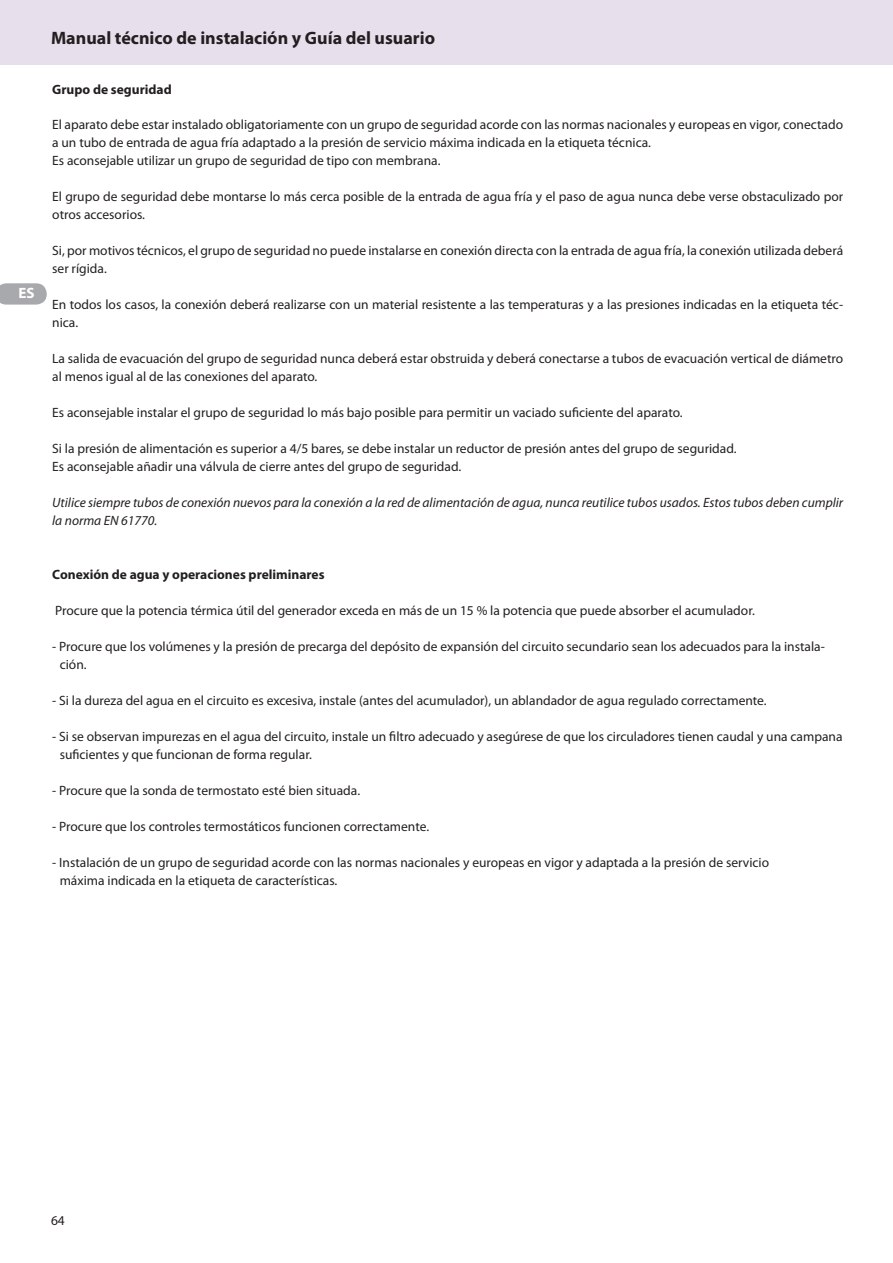
<style>
.page{position:relative;width:893px;height:1263px;background:#fff}
.page>*{position:absolute;margin:0;border:0;box-sizing:border-box;transform-origin:0 0}
.t1{font:700 18px "Myriad Pro";color:#231f20}
.t2{font:700 15px "Myriad Pro";color:#fff}
.t3{font:13.5px/18px "Myriad Pro";color:#231f20}
.t4{font:italic 13.5px/18px "Myriad Pro";color:#231f20}
.t5{font:700 13.5px "Myriad Pro";color:#231f20}
</style>
<div class="page">
<div style="left:0;top:0;width:893px;height:64px;background:#e8dfec"></div>
<svg style="left:0;top:283px;width:47px;height:22px"></svg>
<p class="t2" style="left:19px;top:284px;width:18px">ES</p>
<h1 class="t1" style="left:51px;top:26px;width:386px">Manual técnico de instalación y Guía del usuario</h1>
<p class="t5" style="left:52px;top:81px;width:121px">Grupo de seguridad</p>
<p class="t3" style="left:52px;top:115px;width:792px">El aparato debe estar instalado obligatoriamente con un grupo de seguridad acorde con las normas nacionales y europeas en vigor, conectado a un tubo de entrada de agua fría adaptado a la presión de servicio máxima indicada en la etiqueta técnica.<br>Es aconsejable utilizar un grupo de seguridad de tipo con membrana.</p>
<p class="t3" style="left:52px;top:187px;width:793px">El grupo de seguridad debe montarse lo más cerca posible de la entrada de agua fría y el paso de agua nunca debe verse obstaculizado por otros accesorios.</p>
<p class="t3" style="left:52px;top:241px;width:792px">Si, por motivos técnicos, el grupo de seguridad no puede instalarse en conexión directa con la entrada de agua fría, la conexión utilizada deberá ser rígida.</p>
<p class="t3" style="left:52px;top:295px;width:792px">En todos los casos, la conexión deberá realizarse con un material resistente a las temperaturas y a las presiones indicadas en la etiqueta téc&shy;nica.</p>
<p class="t3" style="left:52px;top:349px;width:792px">La salida de evacuación del grupo de seguridad nunca deberá estar obstruida y deberá conectarse a tubos de evacuación vertical de diámetro al menos igual al de las conexiones del aparato.</p>
<p class="t3" style="left:52px;top:403px;width:632px">Es aconsejable instalar el grupo de seguridad lo más bajo posible para permitir un vaciado suficiente del aparato.</p>
<p class="t3" style="left:52px;top:439px;width:686px">Si la presión de alimentación es superior a 4/5 bares, se debe instalar un reductor de presión antes del grupo de seguridad.<br>Es aconsejable añadir una válvula de cierre antes del grupo de seguridad.</p>
<p class="t4" style="left:52px;top:493px;width:792px">Utilice siempre tubos de conexión nuevos para la conexión a la red de alimentación de agua, nunca reutilice tubos usados. Estos tubos deben cumplir la norma EN 61770.</p>
<p class="t5" style="left:52px;top:565px;width:274px">Conexión de agua y operaciones preliminares</p>
<p class="t3" style="left:55px;top:601px;width:701px">Procure que la potencia térmica útil del generador exceda en más de un 15 % la potencia que puede absorber el acumulador.</p>
<p class="t3" style="left:60px;top:637px;width:767px;text-indent:-8px">- Procure que los volúmenes y la presión de precarga del depósito de expansión del circuito secundario sean los adecuados para la instala&shy;ción.</p>
<p class="t3" style="left:52px;top:691px;width:716px">- Si la dureza del agua en el circuito es excesiva, instale (antes del acumulador), un ablandador de agua regulado correctamente.</p>
<p class="t3" style="left:60px;top:727px;width:784px;text-indent:-8px">- Si se observan impurezas en el agua del circuito, instale un filtro adecuado y asegúrese de que los circuladores tienen caudal y una campana suficientes y que funcionan de forma regular.</p>
<p class="t3" style="left:52px;top:781px;width:309px">- Procure que la sonda de termostato esté bien situada.</p>
<p class="t3" style="left:52px;top:817px;width:378px">- Procure que los controles termostáticos funcionen correctamente.</p>
<p class="t3" style="left:60px;top:853px;width:711px;text-indent:-8px">- Instalación de un grupo de seguridad acorde con las normas nacionales y europeas en vigor y adaptada a la presión de servicio máxima indicada en la etiqueta de características.</p>
<p class="t3" style="left:51px;top:1211px;width:15px">64</p>
</div>
